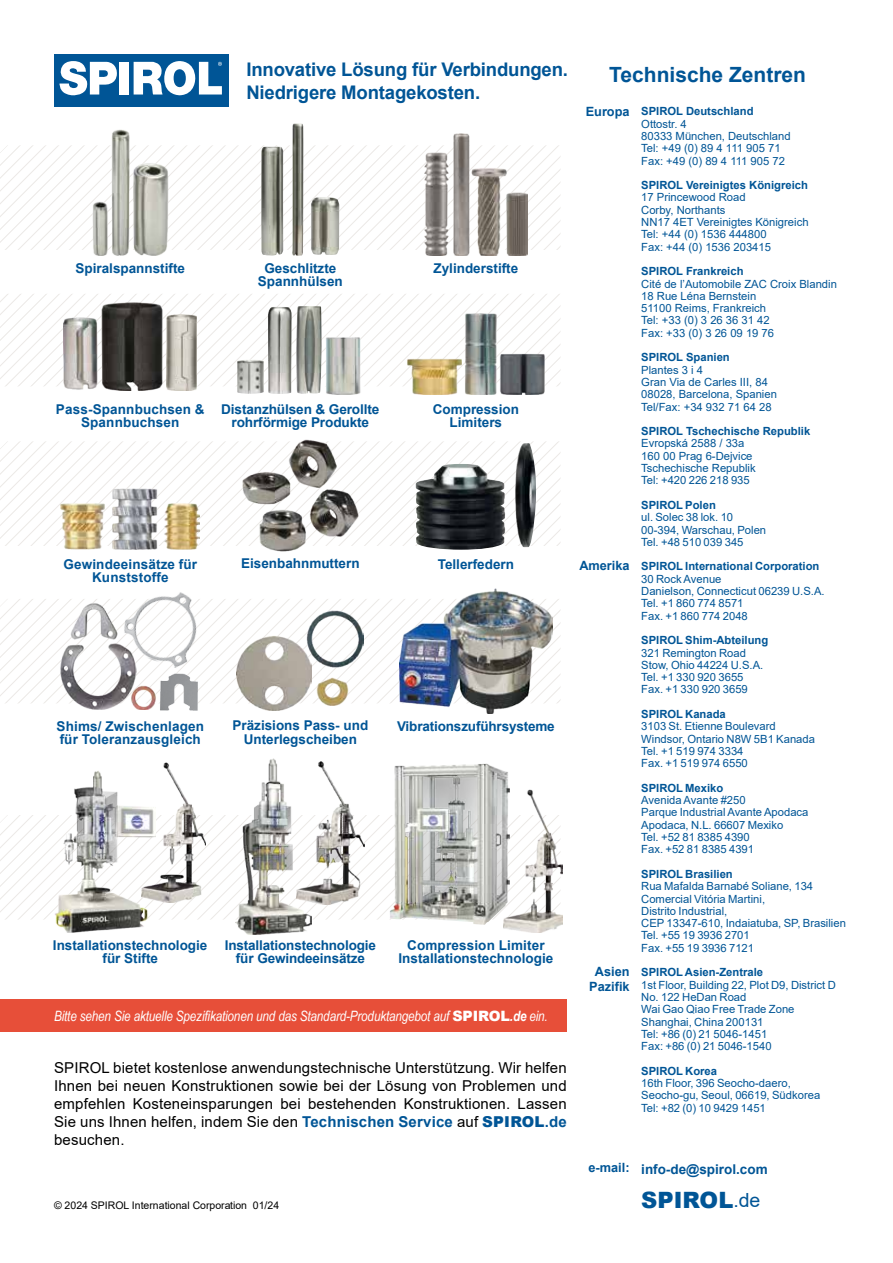
<style>
.page{position:relative;width:893px;height:1263px;background:#fff}
.page>*{position:absolute;margin:0;border:0;box-sizing:border-box;transform-origin:0 0}
.t1{font:900 22.5px "Arial";color:#005596}
.t2{font:700 21px "Arial";color:#005596}
.t3{font:700 18.75px/22.5px "Arial";letter-spacing:-.01em;color:#005596}
.t4{font:15px/18px "Arial";letter-spacing:.01em;color:#000;text-align:justify}
.t5{font:italic 14.25px "Arial Narrow";letter-spacing:-.01em;color:#fff}
.t6{font:700 13.5px/13.5px "Arial";color:#005596;text-align:center}
.t7{font:700 12.75px/15.3px "Arial";color:#005596;text-align:center}
.t8{font:11.25px/12.3px "Arial";color:#005596}
.t9{font:700 11.25px "Arial";color:#005596}
.t10{font:10.5px "Arial";color:#000}
.s1{font-family:"Arial";font-weight:900;font-style:normal}
.s2{font-weight:700}
.s3{font-weight:700;color:#005596}
.s4{font-weight:900;color:#005596}
.s5{font-weight:400;font-size:19.5px}
</style>
<div class="page">
<div style="left:0;top:999px;width:566px;height:33px;background:#e74f39"></div>
<svg style="left:0;top:815px;width:389px;height:105px"></svg>
<svg style="left:0;top:599px;width:400px;height:104px"></svg>
<svg style="left:0;top:441px;width:508px;height:105px"></svg>
<svg style="left:0;top:294px;width:516px;height:92px"></svg>
<svg style="left:0;top:145px;width:425px;height:105px"></svg>
<div style="left:54px;top:54px;width:174px;height:53px;background:#005596"></div>
<div style="left:120px;top:62px;width:9px;height:33px;background:#fff"></div>
<svg style="left:59px;top:61px;width:58px;height:35px"></svg>
<svg style="left:134px;top:61px;width:88px;height:35px"></svg>
<img style="left:236px;top:758px;width:75px;height:176px">
<img style="left:297px;top:762px;width:67px;height:142px">
<img style="left:389px;top:764px;width:121px;height:161px">
<img style="left:503px;top:790px;width:60px;height:142px">
<img style="left:156px;top:763px;width:50px;height:139px">
<img style="left:54px;top:771px;width:102px;height:162px">
<img style="left:88px;top:129px;width:84px;height:127px">
<img style="left:261px;top:123px;width:43px;height:133px">
<img style="left:311px;top:197px;width:28px;height:58px">
<img style="left:425px;top:133px;width:102px;height:123px">
<img style="left:101px;top:303px;width:62px;height:88px">
<img style="left:167px;top:314px;width:30px;height:77px">
<img style="left:63px;top:303px;width:35px;height:87px">
<img style="left:325px;top:305px;width:38px;height:89px">
<img style="left:237px;top:306px;width:86px;height:88px">
<img style="left:464px;top:314px;width:34px;height:80px">
<img style="left:498px;top:314px;width:47px;height:80px">
<img style="left:407px;top:327px;width:55px;height:67px">
<img style="left:242px;top:439px;width:116px;height:113px">
<img style="left:416px;top:443px;width:120px;height:107px">
<img style="left:236px;top:635px;width:75px;height:75px">
<img style="left:307px;top:610px;width:57px;height:57px">
<img style="left:314px;top:673px;width:37px;height:33px">
<img style="left:400px;top:589px;width:152px;height:124px">
<img style="left:158px;top:672px;width:42px;height:39px">
<img style="left:136px;top:685px;width:21px;height:25px">
<img style="left:59px;top:640px;width:77px;height:70px">
<img style="left:67px;top:599px;width:49px;height:43px">
<img style="left:116px;top:592px;width:96px;height:80px">
<img style="left:61px;top:489px;width:96px;height:61px">
<img style="left:157px;top:473px;width:42px;height:76px">
<h3 class="t3" style="left:246px;top:59px;width:323px">Innovative Lösung für Verbindungen.<br>Niedrigere Montagekosten.</h3>
<p class="t6" style="left:76px;top:261px;width:111px">Spiralspannstifte</p>
<p class="t6" style="left:258px;top:261px;width:86px">Geschlitzte<br>Spannhülsen</p>
<p class="t6" style="left:433px;top:261px;width:86px">Zylinderstifte</p>
<p class="t6" style="left:56px;top:402px;width:150px">Pass-Spannbuchsen &amp;<br>Spannbuchsen</p>
<p class="t6" style="left:221px;top:402px;width:160px">Distanzhülsen &amp; Gerollte rohrförmige Produkte</p>
<p class="t6" style="left:433px;top:402px;width:88px">Compression<br>Limiters</p>
<p class="t6" style="left:63px;top:557px;width:135px">Gewindeeinsätze für<br>Kunststoffe</p>
<p class="t6" style="left:241px;top:557px;width:120px">Eisenbahnmuttern</p>
<p class="t6" style="left:438px;top:557px;width:78px">Tellerfedern</p>
<p class="t6" style="left:57px;top:719px;width:149px;text-align:left">Shims/ Zwischenlagen für Toleranzausgleich</p>
<p class="t6" style="left:232px;top:719px;width:137px">Präzisions Pass- und<br>Unterlegscheiben</p>
<p class="t6" style="left:397px;top:719px;width:159px">Vibrationszuführsysteme</p>
<p class="t6" style="left:53px;top:938px;width:156px">Installationstechnologie für Stifte</p>
<p class="t6" style="left:225px;top:938px;width:153px">Installationstechnologie für Gewindeeinsätze</p>
<p class="t6" style="left:398px;top:938px;width:156px">Compression Limiter<br>Installationstechnologie</p>
<p class="t5" style="left:54px;top:1006px;width:495px">Bitte sehen Sie aktuelle Spezifikationen und das Standard-Produktangebot auf <span class="s1">SPIROL</span><span class="s2">.de</span> ein.</p>
<p class="t4" style="left:54px;top:1058px;width:514px">SPIROL bietet kostenlose anwendungstechnische Unterstützung. Wir helfen Ihnen bei neuen Konstruktionen sowie bei der Lösung von Problemen und empfehlen Kosteneinsparungen bei bestehenden Konstruktionen. Lassen Sie uns Ihnen helfen, indem Sie den <span class="s3">Technischen Service</span> auf <span class="s4">SPIROL</span><span class="s3">.de </span>besuchen.</p>
<p class="t10" style="left:54px;top:1198px;width:227px">© 2024 SPIROL International Corporation 01/24</p>
<h2 class="t2" style="left:609px;top:60px;width:198px">Technische Zentren</h2>
<p class="t9" style="left:641px;top:103px;width:114px">SPIROL Deutschland</p>
<p class="t8" style="left:641px;top:117px;width:151px">Ottostr. 4<br>80333 München, Deutschland<br>Tel: +49 (0) 89 4 111 905 71<br>Fax: +49 (0) 89 4 111 905 72</p>
<p class="t9" style="left:641px;top:177px;width:168px">SPIROL Vereinigtes Königreich</p>
<p class="t8" style="left:641px;top:191px;width:169px">17 Princewood Road<br>Corby, Northants<br>NN17 4ET Vereinigtes Königreich<br>Tel: +44 (0) 1536 444800<br>Fax: +44 (0) 1536 203415</p>
<p class="t9" style="left:641px;top:263px;width:104px">SPIROL Frankreich</p>
<p class="t8" style="left:641px;top:277px;width:197px">Cité de l’Automobile ZAC Croix Blandin<br>18 Rue Léna Bernstein<br>51100 Reims, Frankreich<br>Tel: +33 (0) 3 26 36 31 42<br>Fax: +33 (0) 3 26 09 19 76</p>
<p class="t9" style="left:641px;top:349px;width:90px">SPIROL Spanien</p>
<p class="t8" style="left:641px;top:363px;width:137px">Plantes 3 i 4<br>Gran Via de Carles III, 84<br>08028, Barcelona, Spanien<br>Tel/Fax: +34 932 71 64 28</p>
<p class="t9" style="left:641px;top:423px;width:171px">SPIROL Tschechische Republik</p>
<p class="t8" style="left:641px;top:437px;width:116px">Evropská 2588 / 33a<br>160 00 Prag 6-Dejvice<br>Tschechische Republik<br>Tel: +420 226 218 935</p>
<p class="t9" style="left:641px;top:497px;width:76px">SPIROL Polen</p>
<p class="t8" style="left:641px;top:511px;width:126px">ul. Solec 38 lok. 10<br>00-394, Warschau, Polen<br>Tel. +48 510 039 345</p>
<p class="t9" style="left:641px;top:558px;width:180px">SPIROL International Corporation</p>
<p class="t8" style="left:641px;top:572px;width:185px">30 Rock Avenue<br>Danielson, Connecticut 06239 U.S.A.<br>Tel. +1 860 774 8571<br>Fax. +1 860 774 2048</p>
<p class="t9" style="left:641px;top:632px;width:129px">SPIROL Shim-Abteilung</p>
<p class="t8" style="left:641px;top:646px;width:124px">321 Remington Road<br>Stow, Ohio 44224 U.S.A.<br>Tel. +1 330 920 3655<br>Fax. +1 330 920 3659</p>
<p class="t9" style="left:641px;top:706px;width:86px">SPIROL Kanada</p>
<p class="t8" style="left:641px;top:720px;width:175px">3103 St. Etienne Boulevard<br>Windsor, Ontario N8W 5B1 Kanada<br>Tel. +1 519 974 3334<br>Fax. +1 519 974 6550</p>
<p class="t9" style="left:641px;top:780px;width:84px">SPIROL Mexiko</p>
<p class="t8" style="left:641px;top:794px;width:169px">Avenida Avante #250<br>Parque Industrial Avante Apodaca<br>Apodaca, N.L. 66607 Mexiko<br>Tel. +52 81 8385 4390<br>Fax. +52 81 8385 4391</p>
<p class="t9" style="left:641px;top:866px;width:93px">SPIROL Brasilien</p>
<p class="t8" style="left:641px;top:880px;width:206px">Rua Mafalda Barnabé Soliane, 134<br>Comercial Vitória Martini,<br>Distrito Industrial,<br>CEP 13347-610, Indaiatuba, SP, Brasilien<br>Tel. +55 19 3936 2701<br>Fax. +55 19 3936 7121</p>
<p class="t9" style="left:641px;top:964px;width:123px">SPIROL Asien-Zentrale</p>
<p class="t8" style="left:641px;top:978px;width:196px">1st Floor, Building 22, Plot D9, District D<br>No. 122 HeDan Road<br>Wai Gao Qiao Free Trade Zone<br>Shanghai, China 200131<br>Tel: +86 (0) 21 5046-1451<br>Fax: +86 (0) 21 5046-1540</p>
<p class="t9" style="left:641px;top:1063px;width:77px">SPIROL Korea</p>
<p class="t8" style="left:641px;top:1077px;width:181px">16th Floor, 396 Seocho-daero,<br>Seocho-gu, Seoul, 06619, Südkorea<br>Tel: +82 (0) 10 9429 1451</p>
<p class="t7" style="left:586px;top:104px;width:45px">Europa</p>
<p class="t7" style="left:579px;top:558px;width:52px">Amerika</p>
<p class="t7" style="left:589px;top:964px;width:42px">Asien<br>Pazifik</p>
<p class="t7" style="left:589px;top:1160px;width:43px">e-mail:</p>
<p class="t6" style="left:641px;top:1162px;width:128px">info-de@spirol.com</p>
<h1 class="t1" style="left:641px;top:1184px;width:121px">SPIROL<span class="s5">.de</span></h1>
</div>
